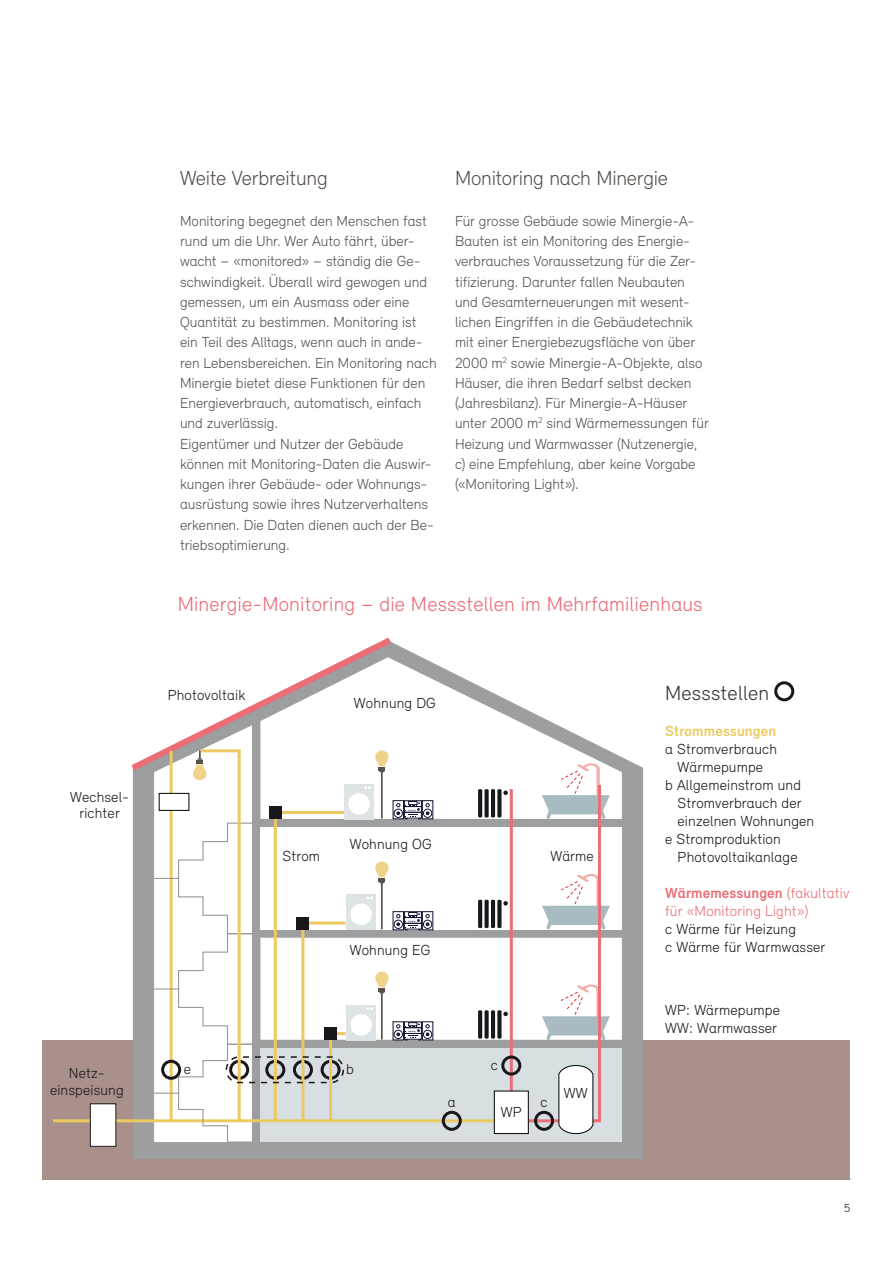
<style>
.page{position:relative;width:893px;height:1263px;background:#fff}
.page>*{position:absolute;margin:0;border:0;box-sizing:border-box;transform-origin:0 0}
.t1{font:300 21px "Relevant";letter-spacing:.01em;color:#ea6b75}
.t2{font:300 21px "Relevant";letter-spacing:-.01em;color:#57514d}
.t3{font:300 21px "Relevant";letter-spacing:.01em;color:#333}
.t4{font:300 15px/20.2px "Relevant";color:#57514d}
.t5{font:300 15px/18px "Relevant";letter-spacing:.01em;color:#1a171c}
.t6{font:300 15px/18px "Relevant";letter-spacing:.01em;color:#eb6d75}
.t7{font:700 15px "Relevant";letter-spacing:.01em;color:#ecc961}
.t8{font:300 12px "Relevant";color:#2e2014}
.s1{font-weight:700}
</style>
<div class="page">
<div style="left:43px;top:1040px;width:807px;height:139px;background:#a9908b"></div>
<div style="left:133px;top:757px;width:510px;height:402px;background:#9c9e9f"></div>
<div style="left:260px;top:1048px;width:362px;height:93px;background:#d8dfe2"></div>
<div style="left:260px;top:938px;width:362px;height:102px;background:#fff"></div>
<div style="left:260px;top:827px;width:362px;height:102px;background:#fff"></div>
<svg style="left:430px;top:661px;width:192px;height:158px"></svg>
<hr style="left:510px;top:789px;width:3px;height:302px;background:#eb6d75">
<hr style="left:53px;top:1119px;width:441px;height:3px;background:#ecc961">
<div style="left:442px;top:1111px;width:20px;height:20px;border:3px solid #1a171c;border-radius:50%"></div>
<div style="left:501px;top:1055px;width:20px;height:20px;border:3px solid #1a171c;border-radius:50%"></div>
<hr style="left:528px;top:1119px;width:31px;height:3px;background:#eb6d75">
<div style="left:423px;top:920px;width:9px;height:9px;border:1px solid #101331;border-radius:50%"></div>
<div style="left:423px;top:809px;width:9px;height:9px;border:1px solid #101331;border-radius:50%"></div>
<div style="left:423px;top:1030px;width:9px;height:9px;border:1px solid #101331;border-radius:50%"></div>
<div style="left:90px;top:1104px;width:26px;height:42px;background:#fff"></div>
<div style="left:90px;top:1103px;width:26px;height:44px;border:1px solid #1a171c"></div>
<svg style="left:125px;top:637px;width:305px;height:506px"></svg>
<div style="left:350px;top:1014px;width:22px;height:21px;background:#fff;border-radius:50%"></div>
<div style="left:159px;top:793px;width:30px;height:17px;background:#fff"></div>
<div style="left:159px;top:793px;width:30px;height:18px;border:1px solid #000"></div>
<svg style="left:478px;top:789px;width:30px;height:28px"></svg>
<svg style="left:478px;top:900px;width:30px;height:28px"></svg>
<svg style="left:478px;top:1010px;width:30px;height:29px"></svg>
<div style="left:774px;top:681px;width:20px;height:20px;border:3px solid #1a171c;border-radius:50%"></div>
<div style="left:494px;top:1091px;width:34px;height:42px;background:#fff"></div>
<div style="left:494px;top:1091px;width:35px;height:43px;border:1px solid #000"></div>
<svg style="left:542px;top:763px;width:68px;height:371px"></svg>
<div style="left:534px;top:1111px;width:20px;height:20px;border:3px solid #1a171c;border-radius:50%"></div>
<h1 class="t2" style="left:180px;top:166px;width:149px">Weite Verbreitung</h1>
<p class="t4" style="left:180px;top:210px;width:258px">Monitoring begegnet den Menschen fast rund um die Uhr. Wer Auto fährt, über&shy;wacht – «monitored» – ständig die Ge&shy;schwindigkeit. Überall wird gewogen und gemessen, um ein Ausmass oder eine Quantität zu bestimmen. Monitoring ist ein Teil des Alltags, wenn auch in ande&shy;ren Lebensbereichen. Ein Monitoring nach Minergie bietet diese Funktionen für den Energieverbrauch, automatisch, einfach und zuverlässig.<br>Eigentümer und Nutzer der Gebäude können mit Monitoring-Daten die Auswir&shy;kungen ihrer Gebäude- oder Wohnungs&shy;ausrüstung sowie ihres Nutzerverhaltens erkennen. Die Daten dienen auch der Be&shy;triebsoptimierung.</p>
<h1 class="t2" style="left:455px;top:166px;width:215px">Monitoring nach Minergie</h1>
<p class="t4" style="left:455px;top:210px;width:255px">Für grosse Gebäude sowie Minergie-A-Bauten ist ein Monitoring des Energie&shy;verbrauches Voraussetzung für die Zer&shy;tifizierung. Darunter fallen Neubauten und Gesamterneuerungen mit wesent&shy;lichen Eingriffen in die Gebäudetechnik mit einer Energiebezugsfläche von über 2000 m<sup>2</sup> sowie Minergie-A-Objekte, also Häuser, die ihren Bedarf selbst decken (Jahresbilanz). Für Minergie-A-Häuser unter 2000 m<sup>2</sup> sind Wärmemessungen für Heizung und Warmwasser (Nutzenergie, c) eine Empfehlung, aber keine Vorgabe («Monitoring Light»).</p>
<p class="t5" style="left:70px;top:788px;width:61px;line-height:16.5px;text-align:center">Wechsel&shy;richter</p>
<h1 class="t1" style="left:178px;top:591px;width:526px">Minergie-Monitoring – die Messstellen im Mehrfamilienhaus</h1>
<p class="t5" style="left:168px;top:685px;width:79px">Photovoltaik</p>
<p class="t5" style="left:354px;top:694px;width:83px">Wohnung DG</p>
<p class="t5" style="left:350px;top:834px;width:83px">Wohnung OG</p>
<p class="t5" style="left:282px;top:847px;width:39px">Strom</p>
<p class="t5" style="left:550px;top:847px;width:45px">Wärme</p>
<p class="t5" style="left:350px;top:941px;width:82px">Wohnung EG</p>
<h1 class="t3" style="left:665px;top:680px;width:105px">Messstellen</h1>
<p class="t7" style="left:665px;top:722px;width:113px">Strommessungen</p>
<p class="t5" style="left:665px;top:739px;width:113px">a Stromverbrauch</p>
<p class="t5" style="left:678px;top:757px;width:87px">Wärmepumpe</p>
<p class="t5" style="left:665px;top:775px;width:137px">b Allgemeinstrom und</p>
<p class="t5" style="left:678px;top:793px;width:126px">Stromverbrauch der</p>
<p class="t5" style="left:678px;top:811px;width:138px">einzelnen Wohnungen</p>
<p class="t5" style="left:665px;top:829px;width:117px">e Stromproduktion</p>
<p class="t5" style="left:678px;top:847px;width:122px">Photovoltaikanlage</p>
<p class="t6" style="left:665px;top:883px;width:186px"><span class="s1">Wärmemessungen</span> (fakultativ für «Monitoring Light»)</p>
<p class="t5" style="left:665px;top:919px;width:162px">c Wärme für Heizung<br>c Wärme für Warmwasser</p>
<p class="t5" style="left:665px;top:1000px;width:116px">WP: Wärmepumpe<br>WW: Warmwasser</p>
<p class="t5" style="left:69px;top:1064px;width:37px">Netz-</p>
<p class="t5" style="left:184px;top:1060px;width:9px">e</p>
<p class="t5" style="left:346px;top:1060px;width:9px">b</p>
<p class="t5" style="left:50px;top:1080px;width:75px">einspeisung</p>
<p class="t5" style="left:491px;top:1055px;width:9px">c</p>
<p class="t5" style="left:448px;top:1092px;width:9px">a</p>
<p class="t5" style="left:540px;top:1092px;width:9px">c</p>
<p class="t5" style="left:501px;top:1103px;width:22px">WP</p>
<p class="t5" style="left:564px;top:1083px;width:25px">WW</p>
<p class="t8" style="left:844px;top:1201px;width:8px">5</p>
</div>
